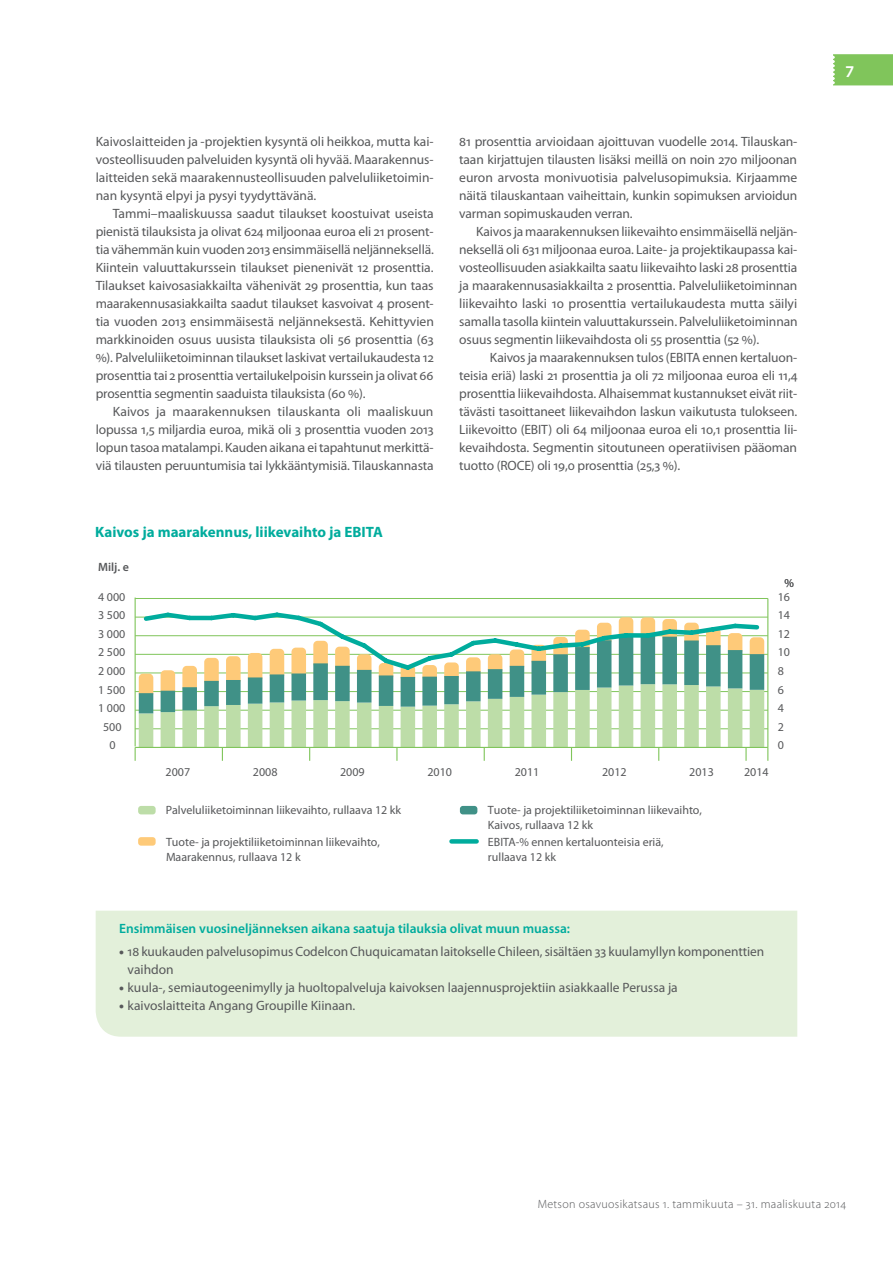
<style>
.page{position:relative;width:893px;height:1263px;background:#fff}
.page>*{position:absolute;margin:0;border:0;box-sizing:border-box;transform-origin:0 0}
.t1{font:600 18px "Myriad Pro";color:#fff}
.Subhead_1_2014{font:700 15px "Myriad Pro";color:#00ac9d}
.Text_2_2014{font:13.5px/18px "Myriad Pro";letter-spacing:-.01em;color:#57585a;text-align:justify}
.Text_1_2014_vasen_ta{font:13.5px/18px "Myriad Pro";color:#57585a;text-align:justify}
.Subhead_2_2014{font:600 13.5px "Myriad Pro";color:#00ac9d}
.t2{font:12px/14.4px "Myriad Pro";color:#57585a}
.t3{font:300 12px "Myriad Pro";letter-spacing:.025em;color:#57585a}
.t4{font:600 12px "Myriad Pro";color:#57585a}
.s1{font-weight:900}
</style>
<div class="page">
<div style="left:96px;top:911px;width:701px;height:126px;background:#e3f0da"></div>
<hr style="left:135px;top:672px;width:633px;height:1px;background:#80c55b">
<hr style="left:135px;top:654px;width:633px;height:1px;background:#80c55b">
<hr style="left:135px;top:635px;width:633px;height:1px;background:#80c55b">
<hr style="left:135px;top:617px;width:633px;height:1px;background:#80c55b">
<hr style="left:135px;top:598px;width:633px;height:1px;background:#80c55b">
<svg style="left:135px;top:684px;width:633px;height:77px"></svg>
<hr style="left:767px;top:598px;width:1px;height:149px;background:#80c55b">
<hr style="left:135px;top:597px;width:1px;height:149px;background:#80c55b">
<hr style="left:135px;top:747px;width:633px;height:1px;background:#80c55b">
<svg style="left:139px;top:635px;width:625px;height:78px"></svg>
<svg style="left:141px;top:612px;width:621px;height:61px"></svg>
<div style="left:138px;top:806px;width:18px;height:8px;background:#bddda8;border-radius:3px"></div>
<div style="left:460px;top:806px;width:17px;height:8px;background:#409187;border-radius:3px"></div>
<div style="left:451px;top:839px;width:26px;height:5px;background:#00ac9d"></div>
<div style="left:138px;top:837px;width:18px;height:9px;background:#feca79;border-radius:3px"></div>
<div style="left:833px;top:54px;width:60px;height:31px;background:#80c55b"></div>
<p class="Text_1_2014_vasen_ta" style="left:96px;top:132px;width:340px">Kaivoslaitteiden ja -projektien kysyntä oli heikkoa, mutta kai&shy;vosteollisuuden palveluiden kysyntä oli hyvää. Maarakennus&shy;laitteiden sekä maarakennusteollisuuden palveluliiketoimin&shy;nan kysyntä elpyi ja pysyi tyydyttävänä.</p>
<p class="Text_2_2014" style="left:96px;top:204px;width:340px;text-indent:17px">Tammi–maaliskuussa saadut tilaukset koostuivat useista pienistä tilauksista ja olivat 624 miljoonaa euroa eli 21 prosent&shy;tia vähemmän kuin vuoden 2013 ensimmäisellä neljänneksellä.<br>Kiintein valuuttakurssein tilaukset pienenivät 12 prosenttia.<br>Tilaukset kaivosasiakkailta vähenivät 29 prosenttia, kun taas maarakennusasiakkailta saadut tilaukset kasvoivat 4 prosent&shy;tia vuoden 2013 ensimmäisestä neljänneksestä. Kehittyvien markkinoiden osuus uusista tilauksista oli 56 prosenttia (63 %). Palveluliiketoiminnan tilaukset laskivat vertailukaudesta 12 prosenttia tai 2 prosenttia vertailukelpoisin kurssein ja olivat 66 prosenttia segmentin saaduista tilauksista (60 %).</p>
<p class="Text_2_2014" style="left:96px;top:402px;width:340px;text-indent:17px">Kaivos ja maarakennuksen tilauskanta oli maaliskuun lopussa 1,5 miljardia euroa, mikä oli 3 prosenttia vuoden 2013 lopun tasoa matalampi. Kauden aikana ei tapahtunut merkittä&shy;viä tilausten peruuntumisia tai lykkääntymisiä. Tilauskannasta</p>
<p class="Text_2_2014" style="left:459px;top:132px;width:340px">81 prosenttia arvioidaan ajoittuvan vuodelle 2014. Tilauskan&shy;taan kirjattujen tilausten lisäksi meillä on noin 270 miljoonan euron arvosta monivuotisia palvelusopimuksia. Kirjaamme näitä tilauskantaan vaiheittain, kunkin sopimuksen arvioidun varman sopimuskauden verran.</p>
<p class="Text_2_2014" style="left:459px;top:222px;width:340px;text-indent:17px">Kaivos ja maarakennuksen liikevaihto ensimmäisellä neljän&shy;neksellä oli 631 miljoonaa euroa. Laite- ja projektikaupassa kai&shy;vosteollisuuden asiakkailta saatu liikevaihto laski 28 prosenttia ja maarakennusasiakkailta 2 prosenttia. Palveluliiketoiminnan liikevaihto laski 10 prosenttia vertailukaudesta mutta säilyi samalla tasolla kiintein valuuttakurssein. Palveluliiketoiminnan osuus segmentin liikevaihdosta oli 55 prosenttia (52 %).</p>
<p class="Text_2_2014" style="left:459px;top:348px;width:340px;text-indent:31px">Kaivos ja maarakennuksen tulos (EBITA ennen kertaluon&shy;teisia eriä) laski 21 prosenttia ja oli 72 miljoonaa euroa eli 11,4 prosenttia liikevaihdosta. Alhaisemmat kustannukset eivät riit&shy;tävästi tasoittaneet liikevaihdon laskun vaikutusta tulokseen.<br>Liikevoitto (EBIT) oli 64 miljoonaa euroa eli 10,1 prosenttia lii&shy;kevaihdosta. Segmentin sitoutuneen operatiivisen pääoman tuotto (ROCE) oli 19,0 prosenttia (25,3 %).</p>
<p class="Subhead_1_2014" style="left:95px;top:524px;width:289px">Kaivos ja maarakennus, liikevaihto ja EBITA</p>
<p class="t4" style="left:98px;top:561px;width:32px">Milj. e</p>
<p class="t2" style="left:784px;top:576px;width:11px">%</p>
<p class="t2" style="left:98px;top:589px;width:29px">4 000</p>
<p class="t2" style="left:778px;top:589px;width:14px">16</p>
<p class="t2" style="left:98px;top:608px;width:29px">3 500</p>
<p class="t2" style="left:778px;top:608px;width:14px">14</p>
<p class="t2" style="left:98px;top:627px;width:29px">3 000</p>
<p class="t2" style="left:778px;top:627px;width:14px">12</p>
<p class="t2" style="left:98px;top:645px;width:29px">2 500</p>
<p class="t2" style="left:778px;top:645px;width:14px">10</p>
<p class="t2" style="left:98px;top:664px;width:29px">2 000</p>
<p class="t2" style="left:778px;top:664px;width:8px">8</p>
<p class="t2" style="left:98px;top:683px;width:29px">1 500</p>
<p class="t2" style="left:778px;top:683px;width:8px">6</p>
<p class="t2" style="left:98px;top:701px;width:29px">1 000</p>
<p class="t2" style="left:778px;top:701px;width:8px">4</p>
<p class="t2" style="left:103px;top:720px;width:20px">500</p>
<p class="t2" style="left:778px;top:720px;width:8px">2</p>
<p class="t2" style="left:109px;top:738px;width:8px">0</p>
<p class="t2" style="left:778px;top:738px;width:8px">0</p>
<p class="t2" style="left:166px;top:765px;width:26px">2007</p>
<p class="t2" style="left:253px;top:765px;width:26px">2008</p>
<p class="t2" style="left:340px;top:765px;width:26px">2009</p>
<p class="t2" style="left:427px;top:765px;width:26px">2010</p>
<p class="t2" style="left:515px;top:765px;width:26px">2011</p>
<p class="t2" style="left:602px;top:765px;width:26px">2012</p>
<p class="t2" style="left:689px;top:765px;width:26px">2013</p>
<p class="t2" style="left:744px;top:765px;width:26px">2014</p>
<p class="t2" style="left:166px;top:803px;width:237px">Palveluliiketoiminnan liikevaihto, rullaava 12 kk</p>
<p class="t2" style="left:488px;top:803px;width:216px">Tuote- ja projektiliiketoiminnan liikevaihto,<br>Kaivos, rullaava 12 kk</p>
<p class="t2" style="left:488px;top:835px;width:177px">EBITA-% ennen kertaluonteisia eriä, rullaava 12 kk</p>
<p class="t2" style="left:166px;top:835px;width:216px">Tuote- ja projektiliiketoiminnan liikevaihto,<br>Maarakennus, rullaava 12 k</p>
<p class="Subhead_2_2014" style="left:119px;top:921px;width:452px">Ensimmäisen vuosineljänneksen aikana saatuja tilauksia olivat muun muassa:</p>
<p class="Text_2_2014" style="left:128px;top:942px;width:638px;text-indent:-9px"><span class="s1">•</span> 18 kuukauden palvelusopimus Codelcon Chuquicamatan laitokselle Chileen, sisältäen 33 kuulamyllyn komponenttien vaihdon</p>
<p class="Text_2_2014" style="left:119px;top:978px;width:560px"><span class="s1">•</span> kuula-, semiautogeenimylly ja huoltopalveluja kaivoksen laajennusprojektiin asiakkaalle Perussa ja</p>
<p class="Text_2_2014" style="left:119px;top:996px;width:238px"><span class="s1">•</span> kaivoslaitteita Angang Groupille Kiinaan.</p>
<h1 class="t1" style="left:846px;top:59px;width:10px">7</h1>
<p class="t3" style="left:538px;top:1197px;width:310px">Metson osavuosikatsaus 1. tammikuuta – 31. maaliskuuta 2014</p>
</div>
